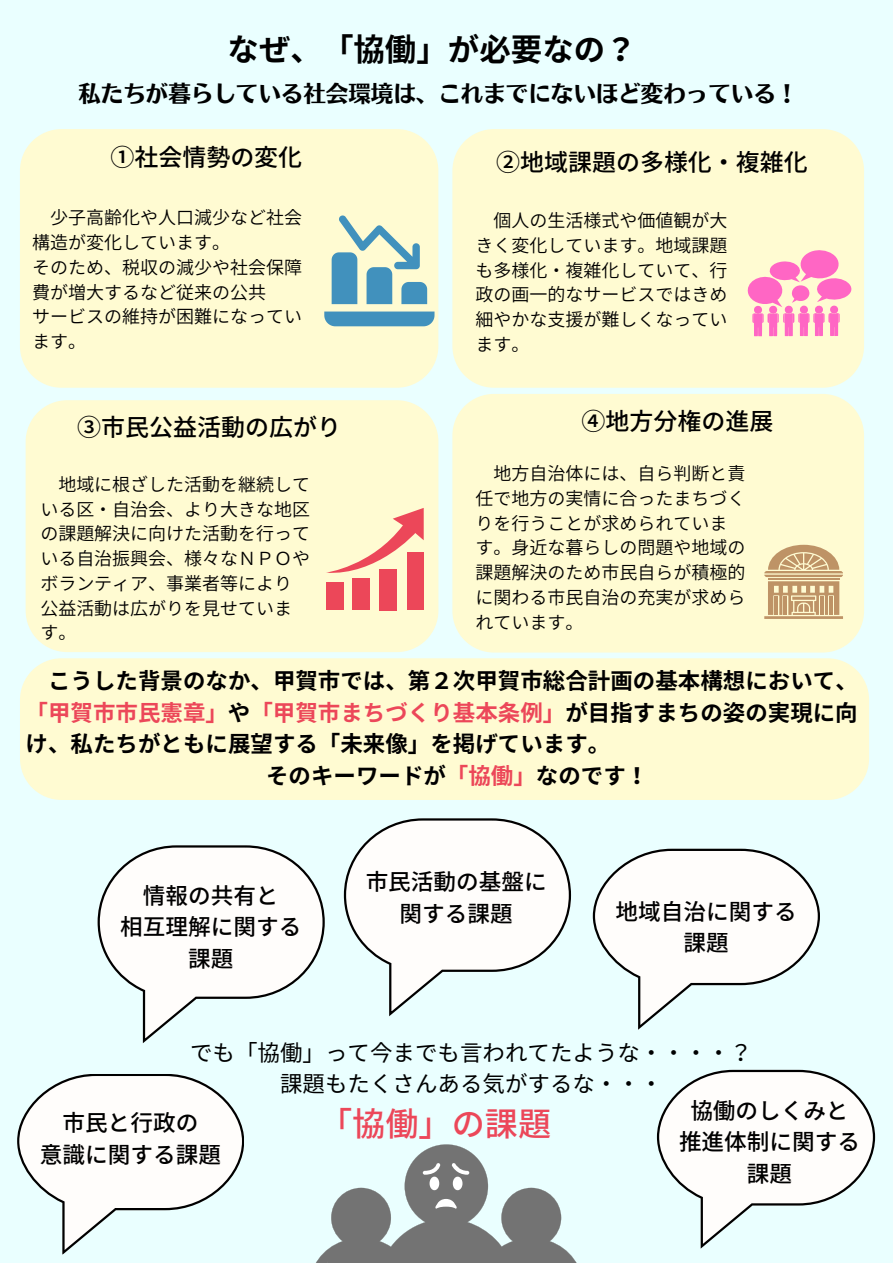
<style>
.page{position:relative;width:893px;height:1264px;background:#fff}
.page>*{position:absolute;margin:0;border:0;box-sizing:border-box;transform-origin:0 0}
.t1{font:33.15px "Generic 1";color:#ec4759}
.t2{font:31.5px "Generic 0";color:#000}
.t3{font:24px "Generic 1";color:#000}
.t4{font:22.65px/31.5px "Generic 1";color:#000;text-align:center}
.t5{font:22.5px "Generic 0";color:#000}
.t6{font:22.5px/31.5px "Generic 3";color:#000;text-align:center}
.t7{font:22.5px "Generic 0";color:#ec4759}
.t8{font:22.5px "Generic 2";color:#000}
.t9{font:18px/24.8px "Generic 4";color:#000}
.s1{color:#000}
.s2{color:#ec4759}
</style>
<div class="page">
<div style="left:0;top:0;width:892px;height:1262px;background:#eaffff"></div>
<div style="left:20px;top:129px;width:418px;height:259px;background:#fffbd2"></div>
<svg style="left:324px;top:311px;width:110px;height:15px;background:#4d97be"></svg>
<svg style="left:331px;top:215px;width:96px;height:89px;background:#a9cbc8"></svg>
<div style="left:452px;top:129px;width:412px;height:259px;background:#fffbd2"></div>
<div style="left:26px;top:400px;width:412px;height:252px;background:#fffbd2"></div>
<div style="left:326px;top:582px;width:17px;height:28px;background:#ec4759"></div>
<div style="left:352px;top:578px;width:18px;height:32px;background:#ec4759"></div>
<div style="left:379px;top:569px;width:18px;height:41px;background:#ec4759"></div>
<div style="left:407px;top:552px;width:16px;height:58px;background:#ec4759"></div>
<svg style="left:326px;top:508px;width:97px;height:68px;background:#f9cbb1"></svg>
<div style="left:452px;top:394px;width:412px;height:258px;background:#fffbd2"></div>
<svg style="left:764px;top:545px;width:79px;height:74px;background:#d6ba8f"></svg>
<hr style="left:783px;top:596px;width:4px;height:19px;background:#be9366">
<hr style="left:768px;top:578px;width:71px;height:2px;background:#be9366">
<hr style="left:774px;top:596px;width:4px;height:19px;background:#be9366">
<svg style="left:744px;top:244px;width:115px;height:93px;background:#ffbdcc"></svg>
<svg style="left:98px;top:845px;width:227px;height:198px"></svg>
<svg style="left:17px;top:1074px;width:227px;height:180px"></svg>
<svg style="left:657px;top:1069px;width:218px;height:179px"></svg>
<div style="left:20px;top:658px;width:849px;height:142px;background:#fffbd2"></div>
<svg style="left:344px;top:818px;width:227px;height:198px"></svg>
<svg style="left:592px;top:848px;width:228px;height:181px"></svg>
<svg style="left:316px;top:1144px;width:260px;height:118px"></svg>
<h2 class="t2" style="left:227px;top:34px;width:410px">なぜ、「協働」が必要なの？</h2>
<p class="t8" style="left:78px;top:83px;width:721px">私たちが暮らしている社会環境は、これまでにないほど変わっている！</p>
<h3 class="t3" style="left:110px;top:145px;width:193px">①社会情勢の変化</h3>
<p class="t9" style="left:32px;top:205px;width:271px;text-indent:18px">少⼦⾼齢化や⼈⼝減少など社会構造が変化しています。<br>そのため、税収の減少や社会保障費が増⼤するなど従来の公共<br>サービスの維持が困難になっています。</p>
<h3 class="t3" style="left:77px;top:415px;width:265px">③市⺠公益活動の広がり</h3>
<p class="t9" style="left:40px;top:471px;width:271px;text-indent:18px">地域に根ざした活動を継続している区・⾃治会、より⼤きな地区の課題解決に向けた活動を⾏っている⾃治振興会、様々なＮＰＯやボランティア、事業者等により公益活動は広がりを⾒せています。</p>
<h3 class="t3" style="left:496px;top:150px;width:313px">②地域課題の多様化・複雑化</h3>
<p class="t9" style="left:475px;top:208px;width:253px;text-align:justify;text-indent:18px">個⼈の⽣活様式や価値観が⼤きく変化しています。地域課題も多様化・複雑化していて、⾏政の画⼀的なサービスではきめ細やかな⽀援が難しくなっています。</p>
<h3 class="t3" style="left:581px;top:409px;width:193px">④地⽅分権の進展</h3>
<p class="t9" style="left:475px;top:460px;width:271px;text-indent:18px">地⽅⾃治体には、⾃ら判断と責任で地⽅の実情に合ったまちづくりを⾏うことが求められています。⾝近な暮らしの問題や地域の課題解決のため市⺠⾃らが積極的に関わる市⺠⾃治の充実が求められています。</p>
<p class="t5" style="left:48px;top:670px;width:811px">こうした背景のなか、甲賀市では、第２次甲賀市総合計画の基本構想において、</p>
<p class="t7" style="left:26px;top:701px;width:833px">「甲賀市市⺠憲章」<span class="s1">や</span>「甲賀市まちづくり基本条例」<span class="s1">が⽬指すまちの姿の実現に向</span></p>
<p class="t5" style="left:26px;top:732px;width:586px">け、私たちがともに展望する「未来像」を掲げています。</p>
<p class="t5" style="left:266px;top:764px;width:384px">そのキーワードが<span class="s2">「協働」</span>なのです！</p>
<p class="t4" style="left:120px;top:879px;width:183px">情報の共有と<br>相互理解に関する課題</p>
<p class="t4" style="left:365px;top:866px;width:183px">市⺠活動の基盤に関する課題</p>
<p class="t4" style="left:615px;top:895px;width:183px">地域⾃治に関する課題</p>
<p class="t6" style="left:190px;top:1036px;width:564px">でも「協働」って今までも⾔われてたような・・・・？課題もたくさんある気がするな・・・</p>
<p class="t4" style="left:40px;top:1106px;width:183px">市⺠と⾏政の<br>意識に関する課題</p>
<h1 class="t1" style="left:319px;top:1107px;width:233px">「協働」の課題</h1>
<p class="t4" style="left:679px;top:1094px;width:183px">協働のしくみと推進体制に関する課題</p>
</div>
